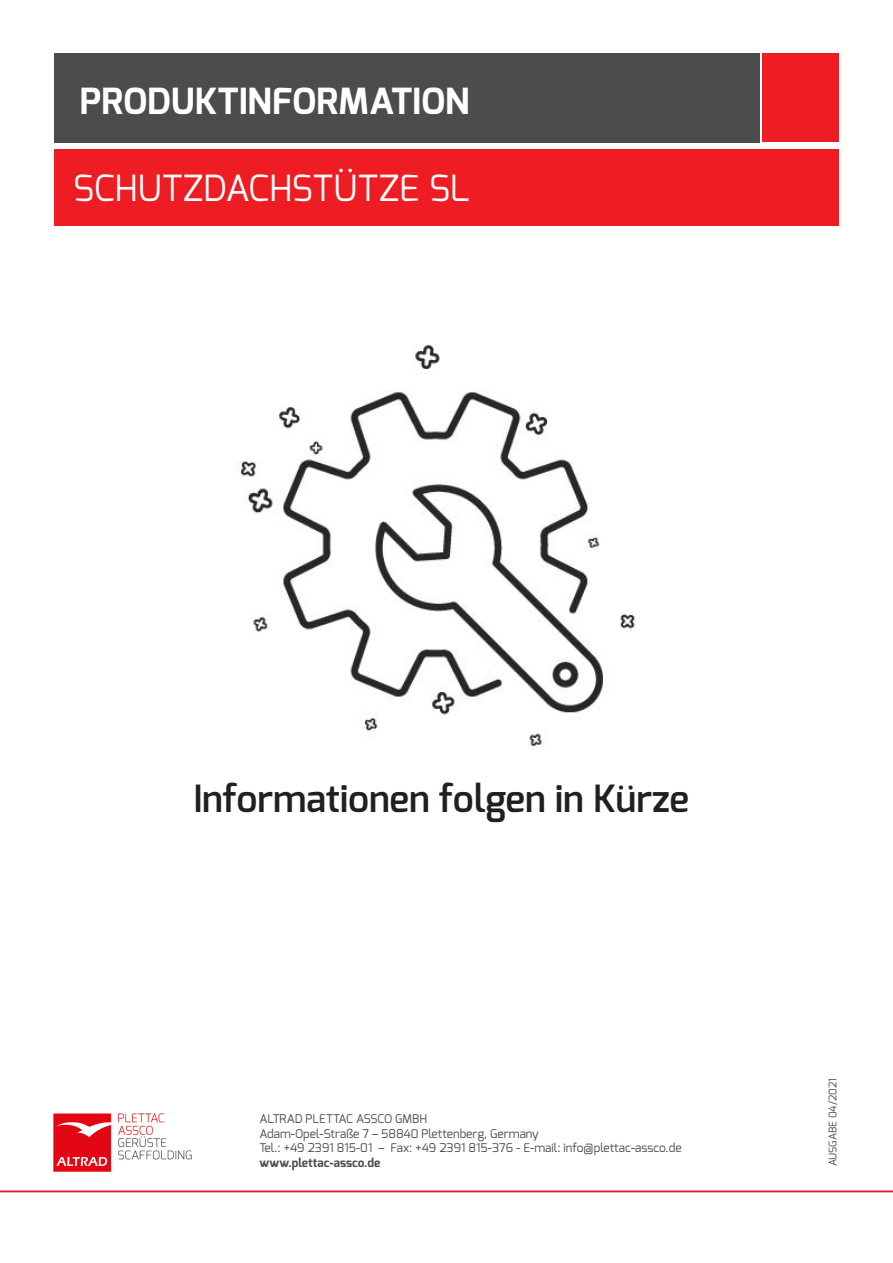
<style>
.page{position:relative;width:893px;height:1263px;background:#fff}
.page>*{position:absolute;margin:0;border:0;box-sizing:border-box;transform-origin:0 0}
.t1{font:600 37.5px "Exo";color:#231f20}
.t2{font:700 36px "Exo";color:#fff}
.t3{font:36px "Exo";letter-spacing:-.005em;color:#fff}
.t4{font:12px/14.4px "Exo";color:#4b4c4d}
.t5{font:700 12px "Exo";color:#4b4c4d}
.t6{font:10.5px "Exo";color:#4b4c4d}
</style>
<div class="page">
<div style="left:54px;top:149px;width:785px;height:76px;background:#ee1d23"></div>
<div style="left:54px;top:53px;width:706px;height:89px;background:#4b4c4d"></div>
<div style="left:762px;top:53px;width:77px;height:89px;background:#ee1d23"></div>
<img style="left:239px;top:344px;width:396px;height:402px">
<hr style="left:0;top:1191px;width:893px;height:1px;background:#ee1d23">
<img style="left:53px;top:1113px;width:139px;height:59px">
<h2 class="t2" style="left:80px;top:78px;width:391px">PRODUKTINFORMATION</h2>
<h2 class="t3" style="left:73px;top:165px;width:398px">SCHUTZDACHSTÜTZE SL</h2>
<h1 class="t1" style="left:193px;top:775px;width:497px">Informationen folgen in Kürze</h1>
<p class="t4" style="left:259px;top:1112px;width:424px">ALTRAD PLETTAC ASSCO GMBH<br>Adam-Opel-Straße 7 – 58840 Plettenberg, Germany<br>Tel.: +49 2391 815-01 – Fax: +49 2391 815-376 - E-mail: info@plettac-assco.de</p>
<p class="t5" style="left:259px;top:1154px;width:122px">www.plettac-assco.de</p>
<p class="t6" style="left:826px;top:1166px;width:90px;rotate:-90deg">AUSGABE 04/2021</p>
</div>
